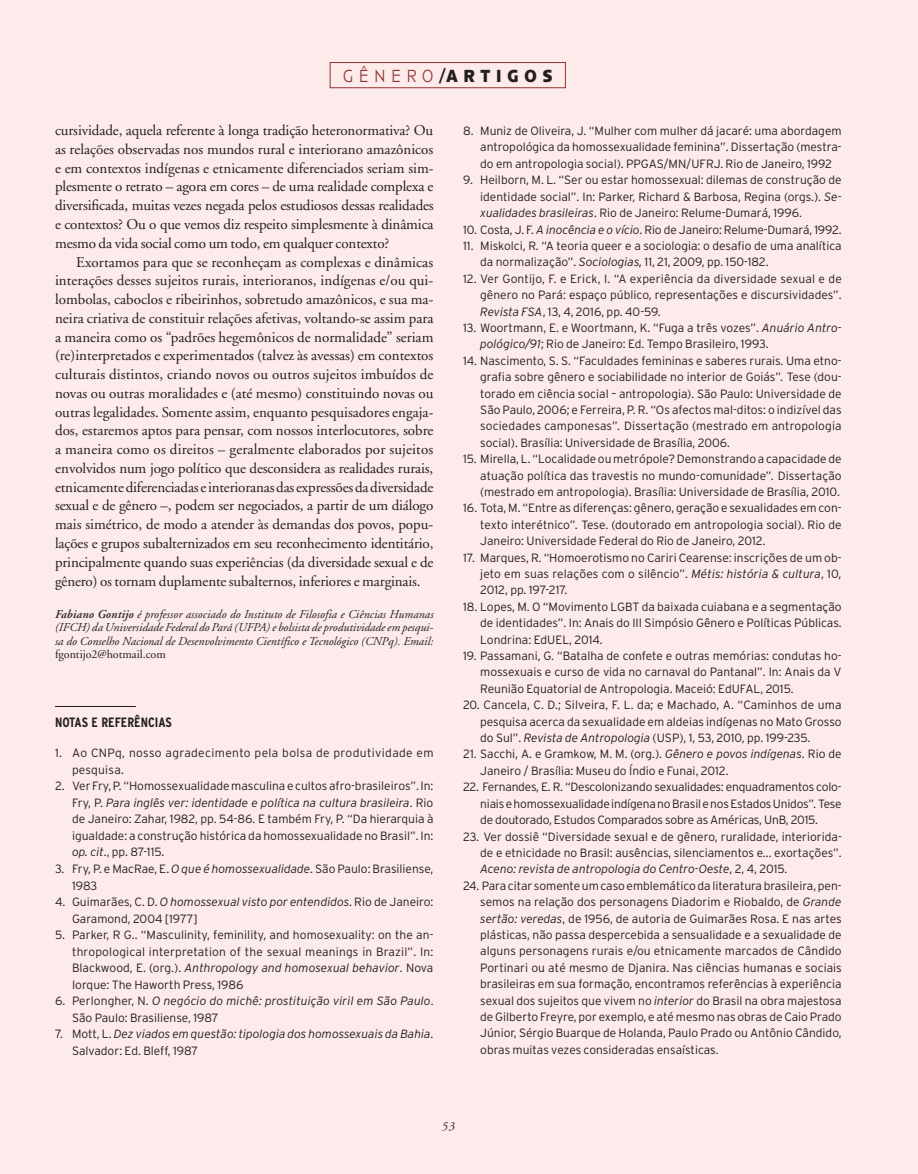
<style>
.page{position:relative;width:918px;height:1174px;background:#fff}
.page>*{position:absolute;margin:0;border:0;box-sizing:border-box;transform-origin:0 0}
.t1{font:700 18px "Anisette Petite";letter-spacing:.415em;color:#231f20;scale:.9 1}
.t2{font:15px/18.8px "Adobe Garamond";letter-spacing:-.01em;color:#231f20;text-align:justify}
.t3{font:700 condensed 13.5px "Interstate";color:#231f20}
.t4{font:300 12px/16.4px "Interstate";color:#231f20;text-align:justify}
.t5{font:italic 12px/13.5px "Adobe Garamond";color:#231f20;text-align:justify}
.t6{font:italic 300 12px/16.5px "Interstate";color:#231f20}
.t7{font:300 12px/16.5px "Interstate";letter-spacing:.03em;color:#231f20}
.t8{font:12px "Adobe Garamond";color:#231f20}
.s1{font-weight:300;color:#92342e}
.s2{font-weight:600}
.s3{font-style:italic}
.s4{font-style:normal}
</style>
<div class="page">
<div style="left:0;top:0;width:13px;height:1173px;background:#fdeaeb"></div>
<div style="left:10px;top:0;width:908px;height:1173px;background:#fdeaeb"></div>
<div style="left:330px;top:62px;width:236px;height:26px;border:1px solid #92342e"></div>
<hr style="left:55px;top:706px;width:81px;height:1px;background:#231f20">
<h1 class="t1" style="left:343px;top:66px;width:234px"><span class="s1">GÊNERO</span>/ARTIGOS</h1>
<p class="t2" style="left:55px;top:121px;width:380px">cursividade, aquela referente à longa tradição heteronormativa? Ou as relações observadas nos mundos rural e interiorano amazônicos e em contextos indígenas e etnicamente diferenciados seriam sim‑ plesmente o retrato – agora em cores – de uma realidade complexa e diversificada, muitas vezes negada pelos estudiosos dessas realidades e contextos? Ou o que vemos diz respeito simplesmente à dinâmica mesmo da vida social como um todo, em qualquer contexto?</p>
<p class="t2" style="left:55px;top:253px;width:380px;text-indent:21px">Exortamos para que se reconheçam as complexas e dinâmicas interações desses sujeitos rurais, interioranos, indígenas e/ou qui‑ lombolas, caboclos e ribeirinhos, sobretudo amazônicos, e sua ma‑ neira criativa de constituir relações afetivas, voltando‑se assim para a maneira como os “padrões hegemônicos de normalidade” seriam (re)interpretados e experimentados (talvez às avessas) em contextos culturais distintos, criando novos ou outros sujeitos imbuídos de novas ou outras moralidades e (até mesmo) constituindo novas ou outras legalidades. Somente assim, enquanto pesquisadores engaja‑ dos, estaremos aptos para pensar, com nossos interlocutores, sobre a maneira como os direitos – geralmente elaborados por sujeitos envolvidos num jogo político que desconsidera as realidades rurais, etnicamente diferenciadas e interioranas das expressões da diversidade sexual e de gênero –, podem ser negociados, a partir de um diálogo mais simétrico, de modo a atender às demandas dos povos, popu‑ lações e grupos subalternizados em seu reconhecimento identitário, principalmente quando suas experiências (da diversidade sexual e de gênero) os tornam duplamente subalternos, inferiores e marginais.</p>
<p class="t5" style="left:55px;top:607px;width:380px"><span class="s2">Fabiano Gontijo</span> é professor associado do Instituto de Filosofia e Ciências Humanas (IFCH) da Universidade Federal do Pará (UFPA) e bolsista de produtividade em pesqui‑ sa do Conselho Nacional de Desenvolvimento Científico e Tecnológico (CNPq). Email:</p>
<p class="t8" style="left:55px;top:648px;width:112px">fgontijo2@hotmail.com</p>
<p class="t3" style="left:55px;top:714px;width:118px">NOTAS E REFERÊNCIAS</p>
<p class="t7" style="left:72px;top:744px;width:363px;text-indent:-17px">1. Ao CNPq, nosso agradecimento pela bolsa de produtividade em pesquisa.</p>
<p class="t4" style="left:72px;top:777px;width:363px;text-indent:-17px">2. Ver Fry, P. “Homossexualidade masculina e cultos afro‑brasileiros”. In:<br>Fry, P. <span class="s3">Para inglês ver: identidade e política na cultura brasileira</span>. Rio de Janeiro: Zahar, 1982, pp. 54‑86. E também Fry, P. “Da hierarquia à igualdade: a construção histórica da homossexualidade no Brasil”. In: <span class="s3">op. cit</span>., pp. 87‑115.</p>
<p class="t4" style="left:72px;top:860px;width:363px;text-indent:-17px">3. Fry, P. e MacRae, E. <span class="s3">O que é homossexualidade</span>. São Paulo: Brasiliense,<br>1983</p>
<p class="t4" style="left:72px;top:893px;width:363px;text-indent:-17px">4. Guimarães, C. D. <span class="s3">O homossexual visto por entendidos</span>. Rio de Janeiro:<br>Garamond, 2004 [1977]</p>
<p class="t4" style="left:72px;top:926px;width:363px;text-indent:-17px">5. Parker, R G.. “Masculinity, feminility, and homosexuality: on the an‑ thropological interpretation of the sexual meanings in Brazil”. In:<br>Blackwood, E. (org.). <span class="s3">Anthropology and homosexual behavior</span>. Nova Iorque: The Haworth Press, 1986</p>
<p class="t6" style="left:72px;top:992px;width:363px;text-indent:-17px"><span class="s4">6. Perlongher, N.</span> O negócio do michê: prostituição viril em São Paulo<span class="s4">.<br>São Paulo: Brasiliense, 1987</span></p>
<p class="t6" style="left:72px;top:1025px;width:363px;text-indent:-17px"><span class="s4">7. Mott, L.</span> Dez viados em questão: tipologia dos homossexuais da Bahia<span class="s4">.<br>Salvador: Ed. Bleff, 1987</span></p>
<p class="t4" style="left:480px;top:122px;width:363px;text-indent:-17px">8. Muniz de Oliveira, J. “Mulher com mulher dá jacaré: uma abordagem antropológica da homossexualidade feminina”. Dissertação (mestra‑ do em antropologia social). PPGAS/MN/UFRJ. Rio de Janeiro, 1992</p>
<p class="t4" style="left:480px;top:172px;width:363px;text-indent:-17px">9. Heilborn, M. L. “Ser ou estar homossexual: dilemas de construção de identidade social”. In: Parker, Richard &amp; Barbosa, Regina (orgs.). <span class="s3">Se‑ xualidades brasileiras</span>. Rio de Janeiro: Relume‑Dumará, 1996.</p>
<p class="t4" style="left:463px;top:221px;width:380px">10. Costa, J. F. <span class="s3">A inocência e o vício</span>. Rio de Janeiro: Relume‑Dumará, 1992.</p>
<p class="t4" style="left:480px;top:237px;width:363px;text-indent:-17px">11. Miskolci, R. “A teoria queer e a sociologia: o desafio de uma analítica da normalização”. <span class="s3">Sociologias,</span> 11, 21, 2009, pp. 150‑182.</p>
<p class="t4" style="left:480px;top:270px;width:363px;text-indent:-17px">12. Ver Gontijo, F. e Erick, I. “A experiência da diversidade sexual e de gênero no Pará: espaço público, representações e discursividades”.<br><span class="s3">Revista FSA</span>, 13, 4, 2016, pp. 40‑59.</p>
<p class="t4" style="left:480px;top:319px;width:363px;text-indent:-17px">13. Woortmann, E. e Woortmann, K. “Fuga a três vozes”. <span class="s3">Anuário Antro‑ pológico/91</span>; Rio de Janeiro: Ed. Tempo Brasileiro, 1993.</p>
<p class="t4" style="left:480px;top:352px;width:363px;text-indent:-17px">14. Nascimento, S. S. “Faculdades femininas e saberes rurais. Uma etno‑ grafia sobre gênero e sociabilidade no interior de Goiás”<span class="s3">.</span> Tese (dou‑ torado em ciência social – antropologia). São Paulo: Universidade de São Paulo, 2006; e Ferreira, P. R. “Os afectos mal‑ditos: o indizível das sociedades camponesas”<span class="s3">.</span> Dissertação (mestrado em antropologia social). Brasília: Universidade de Brasília, 2006.</p>
<p class="t4" style="left:480px;top:450px;width:363px;text-indent:-17px">15. Mirella, L. “Localidade ou metrópole? Demonstrando a capacidade de atuação política das travestis no mundo‑comunidade”<span class="s3">.</span> Dissertação (mestrado em antropologia). Brasília: Universidade de Brasília, 2010.</p>
<p class="t4" style="left:480px;top:499px;width:363px;text-indent:-17px">16. Tota, M. “Entre as diferenças: gênero, geração e sexualidades em con‑ texto interétnico”<span class="s3">.</span> Tese. (doutorado em antropologia social). Rio de Janeiro: Universidade Federal do Rio de Janeiro, 2012.</p>
<p class="t4" style="left:480px;top:549px;width:363px;text-indent:-17px">17. Marques, R. “Homoerotismo no Cariri Cearense: inscrições de um ob‑ jeto em suas relações com o silêncio”. <span class="s3">Métis: história &amp; cultura</span>, 10, 2012, pp. 197‑217.</p>
<p class="t4" style="left:480px;top:598px;width:363px;text-indent:-17px">18. Lopes, M. O “Movimento LGBT da baixada cuiabana e a segmentação de identidades”. In: Anais do III Simpósio Gênero e Políticas Públicas.<br>Londrina: EdUEL, 2014.</p>
<p class="t4" style="left:480px;top:647px;width:363px;text-indent:-17px">19. Passamani, G. “Batalha de confete e outras memórias: condutas ho‑ mossexuais e curso de vida no carnaval do Pantanal”. In: Anais da V Reunião Equatorial de Antropologia. Maceió: EdUFAL, 2015.</p>
<p class="t4" style="left:480px;top:696px;width:363px;text-indent:-17px">20. Cancela, C. D.; Silveira, F. L. da; e Machado, A. “Caminhos de uma pesquisa acerca da sexualidade em aldeias indígenas no Mato Grosso do Sul”. <span class="s3">Revista de Antropologia</span> (USP), 1, 53, 2010, pp. 199‑235.</p>
<p class="t4" style="left:480px;top:745px;width:363px;text-indent:-17px">21. Sacchi, A. e Gramkow, M. M. (org.). <span class="s3">Gênero e povos indígenas</span>. Rio de<br>Janeiro / Brasília: Museu do Índio e Funai, 2012.</p>
<p class="t4" style="left:480px;top:778px;width:363px;text-indent:-17px">22. Fernandes, E. R. “Descolonizando sexualidades: enquadramentos colo‑ niais e homossexualidade indígena no Brasil e nos Estados Unidos”<span class="s3">.</span> Tese de doutorado, Estudos Comparados sobre as Américas, UnB, 2015.</p>
<p class="t4" style="left:480px;top:827px;width:363px;text-indent:-17px">23. Ver dossiê “Diversidade sexual e de gênero, ruralidade, interiorida‑ de e etnicidade no Brasil: ausências, silenciamentos e... exortações”.<br><span class="s3">Aceno: revista de antropologia do Centro‑Oeste</span>, 2, 4, 2015.</p>
<p class="t4" style="left:480px;top:877px;width:363px;text-indent:-17px">24. Para citar somente um caso emblemático da literatura brasileira, pen‑ semos na relação dos personagens Diadorim e Riobaldo, de <span class="s3">Grande sertão: veredas</span>, de 1956, de autoria de Guimarães Rosa. E nas artes plásticas, não passa despercebida a sensualidade e a sexualidade de alguns personagens rurais e/ou etnicamente marcados de Cândido Portinari ou até mesmo de Djanira. Nas ciências humanas e sociais brasileiras em sua formação, encontramos referências à experiência sexual dos sujeitos que vivem no <span class="s3">interior</span> do Brasil na obra majestosa de Gilberto Freyre, por exemplo, e até mesmo nas obras de Caio Prado Júnior, Sérgio Buarque de Holanda, Paulo Prado ou Antônio Cândido, obras muitas vezes consideradas ensaísticas.</p>
<p class="t5" style="left:442px;top:1119px;width:15px">53</p>
</div>
